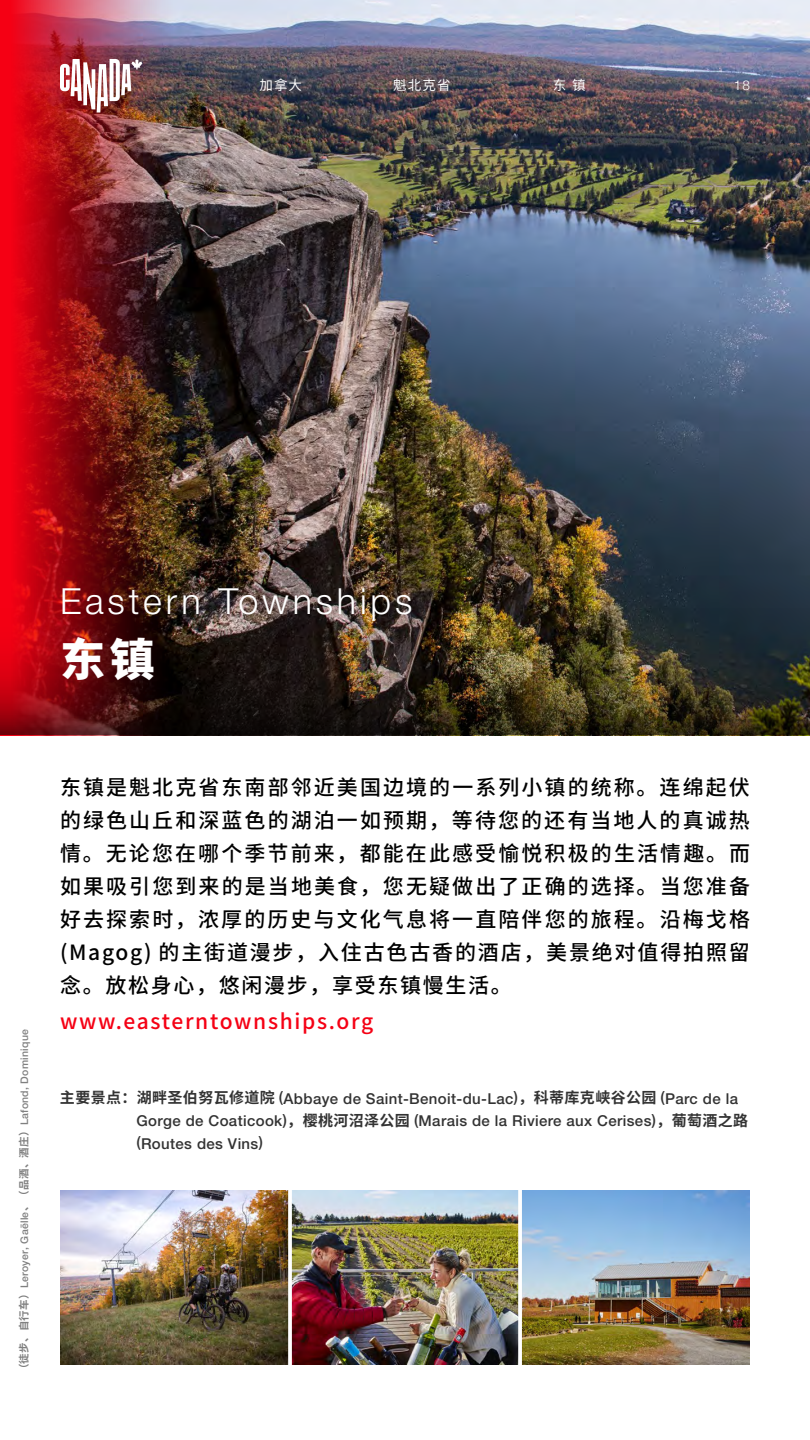
<style>
.page{position:relative;width:810px;height:1440px;background:#fff}
.page>*{position:absolute;margin:0;border:0;box-sizing:border-box;transform-origin:0 0}
.t1{font:900 45px "Noto Sans CJ Ksc";color:#fff}
.t2{font:300 36px "Helvetica Neue LT Pro";letter-spacing:.105em;color:#fff}
.t3{font:500 21px/33px "Noto Sans CJ Ksc";letter-spacing:.085em;color:#000;text-align:justify}
.t4{font:500 21px "Noto Sans CJ Ksc";letter-spacing:.08em;color:#f50014}
.t5{font:500 15px/22.5px "Helvetica Neue LT Pro";letter-spacing:.025em;color:#333}
.t6{font:13.5px "Noto Sans CJ Ksc";letter-spacing:.08em;color:#fff}
.t7{font:300 13.5px "Helvetica Neue LT Pro";color:#fff}
.t8{font:500 10.5px "Helvetica Neue LT Pro";letter-spacing:.025em;color:#808080}
.s1{font-family:"Noto Sans CJ Ksc";font-weight:700}
</style>
<div class="page">
<img style="left:405px;top:0;width:405px;height:555px">
<img style="left:0;top:0;width:405px;height:555px">
<img style="left:60px;top:59px;width:83px;height:53px">
<img style="left:0;top:555px;width:810px;height:180px">
<img style="left:60px;top:1191px;width:690px;height:174px">
<svg style="left:288px;top:1190px;width:4px;height:175px"></svg>
<svg style="left:518px;top:1190px;width:4px;height:175px"></svg>
<p class="t6" style="left:260px;top:78px;width:44px">加拿大</p>
<p class="t6" style="left:393px;top:78px;width:59px">魁北克省</p>
<p class="t6" style="left:553px;top:78px;width:34px">东镇</p>
<p class="t7" style="left:734px;top:77px;width:18px">18</p>
<h2 class="t2" style="left:60px;top:579px;width:354px">Eastern Townships</h2>
<h1 class="t1" style="left:60px;top:634px;width:96px">东镇</h1>
<p class="t8" style="left:18px;top:1374px;width:347px;rotate:-90deg"><span class="s1">（徒步、自行车）</span>Leroyer, Gaëlle<span class="s1">、（品酒、酒庄）</span>Lafond, Dominique</p>
<p class="t3" style="left:60px;top:771px;width:692px">东镇是魁北克省东南部邻近美国边境的一系列小镇的统称。连绵起伏的绿色山丘和深蓝色的湖泊一如预期，等待您的还有当地人的真诚热情。无论您在哪个季节前来，都能在此感受愉悦积极的生活情趣。而如果吸引您到来的是当地美食，您无疑做出了正确的选择。当您准备好去探索时，浓厚的历史与文化气息将一直陪伴您的旅程。沿梅戈格(Magog) 的主街道漫步，入住古色古香的酒店，美景绝对值得拍照留念。放松身心，悠闲漫步，享受东镇慢生活。</p>
<p class="t4" style="left:60px;top:1010px;width:315px">www.easterntownships.org</p>
<p class="t5" style="left:136px;top:1087px;width:613px;text-indent:-77px"><span class="s1">主要景点：湖畔圣伯努瓦修道院</span> (Abbaye de Saint-Benoit-du-Lac)<span class="s1">，科蒂库克峡谷公园</span> (Parc de la<br>Gorge de Coaticook)<span class="s1">，樱桃河沼泽公园</span> (Marais de la Riviere aux Cerises)<span class="s1">，葡萄酒之路</span>(Routes des Vins)</p>
</div>
